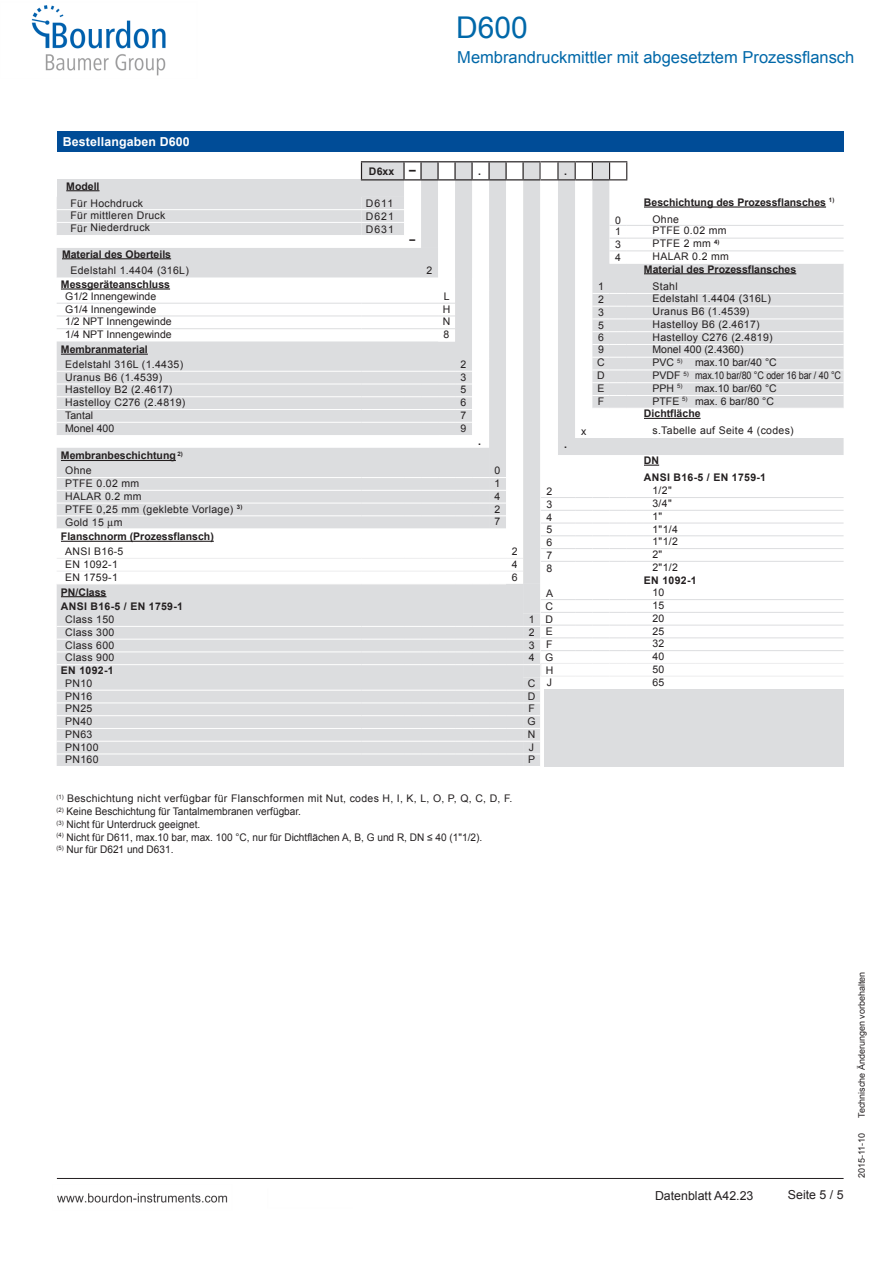
<style>
.page{position:relative;width:893px;height:1263px;background:#fff}
.page>*{position:absolute;margin:0;border:0;box-sizing:border-box;transform-origin:0 0}
.t1{font:30px "Arial";color:#0068a9}
.t2{font:16.5px "Arial";color:#0068a9}
.t3{font:12.3px "Arial";color:#231f20}
.t4{font:700 12.3px "Arial";letter-spacing:.01em;color:#fff}
.t5{font:10.5px/17px "Arial";letter-spacing:.03em;color:#231f20}
.t6{font:10.5px/12.8px "Arial";color:#231f20}
.t7{font:700 10.5px/14.7px "Arial";color:#231f20}
.t8{font:700 10.5px/14.7px "Arial";letter-spacing:.03em;color:#231f20}
.t9{font:10.5px "Arial";letter-spacing:-.01em;color:#231f20}
.t10{font:9px "Arial";color:#231f20}
.s1{font-weight:700}
.s2{font-size:12px}
.s3{font-weight:400}
</style>
<div class="page">
<img style="left:31px;top:5px;width:813px;height:1198px">
<svg style="left:57px;top:150px;width:787px;height:617px"></svg>
<p class="t4" style="left:63px;top:133px;width:128px">Bestellangaben D600</p>
<p class="t5" style="left:71px;top:178px;width:74px;text-indent:-4px"><span class="s1">Modell<br></span>Für Hochdruck</p>
<p class="t1" style="left:456px;top:8px;width:73px">D600</p>
<p class="t2" style="left:457px;top:46px;width:399px">Membrandruckmittler mit abgesetztem Prozessflansch</p>
<p class="t7" style="left:369px;top:164px;width:48px">D6xx <span class="s2">–</span></p>
<p class="t7" style="left:478px;top:164px;width:4px">.</p>
<p class="t5" style="left:366px;top:195px;width:29px">D611</p>
<p class="t7" style="left:564px;top:164px;width:4px">.</p>
<p class="t7" style="left:644px;top:195px;width:192px">Beschichtung des Prozessflansches <sup>1)</sup></p>
<p class="t5" style="left:71px;top:207px;width:96px">Für mittleren Druck</p>
<p class="t5" style="left:366px;top:208px;width:30px">D621</p>
<p class="t5" style="left:71px;top:219px;width:81px">Für Niederdruck</p>
<p class="t5" style="left:366px;top:221px;width:30px">D631</p>
<p class="t5" style="left:71px;top:246px;width:120px;line-height:16.2px;text-indent:-9px"><span class="s1">Material des Oberteils<br></span>Edelstahl 1.4404 (316L)</p>
<p class="t7" style="left:65px;top:279px;width:106px;line-height:11.9px;text-indent:-4px">Messgeräteanschluss<br><span class="s3">G1/2 Innengewinde</span></p>
<p class="t7" style="left:410px;top:233px;width:7px">–</p>
<p class="t5" style="left:427px;top:262px;width:7px">2</p>
<p class="t5" style="left:444px;top:288px;width:7px">L</p>
<p class="t6" style="left:65px;top:303px;width:93px">G1/4 Innengewinde</p>
<p class="t5" style="left:443px;top:301px;width:9px">H</p>
<p class="t6" style="left:65px;top:315px;width:108px">1/2 NPT Innengewinde</p>
<p class="t5" style="left:443px;top:313px;width:9px">N</p>
<p class="t6" style="left:65px;top:328px;width:108px">1/4 NPT Innengewinde</p>
<p class="t5" style="left:444px;top:326px;width:7px">8</p>
<p class="t5" style="left:65px;top:342px;width:120px;line-height:14.7px;text-indent:-4px"><span class="s1">Membranmaterial<br></span>Edelstahl 316L (1.4435)</p>
<p class="t5" style="left:461px;top:356px;width:7px">2</p>
<p class="t5" style="left:65px;top:369px;width:98px">Uranus B6 (1.4539)</p>
<p class="t5" style="left:461px;top:369px;width:7px">3</p>
<p class="t5" style="left:65px;top:381px;width:109px">Hastelloy B2 (2.4617)</p>
<p class="t5" style="left:461px;top:381px;width:7px">5</p>
<p class="t5" style="left:65px;top:394px;width:122px">Hastelloy C276 (2.4819)</p>
<p class="t5" style="left:461px;top:394px;width:7px">6</p>
<p class="t5" style="left:65px;top:407px;width:30px">Tantal</p>
<p class="t5" style="left:461px;top:407px;width:7px">7</p>
<p class="t6" style="left:65px;top:422px;width:51px">Monel 400</p>
<p class="t5" style="left:461px;top:420px;width:7px">9</p>
<p class="t7" style="left:65px;top:449px;width:119px;text-indent:-4px">Membranbeschichtung <sup>2)<br></sup><span class="s3">Ohne</span></p>
<p class="t7" style="left:478px;top:435px;width:4px">.</p>
<p class="t5" style="left:495px;top:462px;width:7px">0</p>
<p class="t5" style="left:65px;top:475px;width:76px">PTFE 0.02 mm</p>
<p class="t5" style="left:495px;top:475px;width:7px">1</p>
<p class="t5" style="left:65px;top:488px;width:78px">HALAR 0.2 mm</p>
<p class="t5" style="left:495px;top:488px;width:7px">4</p>
<p class="t5" style="left:65px;top:500px;width:179px">PTFE 0,25 mm (geklebte Vorlage) <sup>3)</sup></p>
<p class="t5" style="left:495px;top:500px;width:7px">2</p>
<p class="t5" style="left:65px;top:514px;width:59px">Gold 15 m</p>
<p class="t5" style="left:495px;top:513px;width:7px">7</p>
<p class="t7" style="left:65px;top:529px;width:150px;text-indent:-4px">Flanschnorm (Prozessflansch)<br><span class="s3">ANSI B16-5</span></p>
<p class="t5" style="left:512px;top:543px;width:7px">2</p>
<p class="t5" style="left:65px;top:556px;width:54px">EN 1092-1</p>
<p class="t5" style="left:512px;top:556px;width:7px">4</p>
<p class="t5" style="left:65px;top:568px;width:54px">EN 1759-1</p>
<p class="t5" style="left:512px;top:569px;width:7px">6</p>
<p class="t8" style="left:61px;top:585px;width:124px">PN/Class<br>ANSI B16-5 / EN 1759-1</p>
<p class="t5" style="left:65px;top:611px;width:51px">Class 150</p>
<p class="t5" style="left:529px;top:611px;width:7px">1</p>
<p class="t5" style="left:65px;top:624px;width:51px">Class 300</p>
<p class="t5" style="left:529px;top:624px;width:7px">2</p>
<p class="t5" style="left:65px;top:636px;width:51px">Class 600</p>
<p class="t5" style="left:529px;top:636px;width:7px">3</p>
<p class="t5" style="left:65px;top:649px;width:51px">Class 900</p>
<p class="t5" style="left:529px;top:649px;width:7px">4</p>
<p class="t7" style="left:65px;top:665px;width:50px;line-height:12.5px;text-indent:-4px">EN 1092-1<br><span class="s3">PN10</span></p>
<p class="t5" style="left:528px;top:675px;width:9px">C</p>
<p class="t5" style="left:65px;top:687px;width:29px">PN16</p>
<p class="t5" style="left:528px;top:687px;width:9px">D</p>
<p class="t5" style="left:65px;top:700px;width:29px">PN25</p>
<p class="t5" style="left:528px;top:700px;width:8px">F</p>
<p class="t5" style="left:65px;top:713px;width:29px">PN40</p>
<p class="t5" style="left:527px;top:713px;width:10px">G</p>
<p class="t5" style="left:65px;top:726px;width:29px">PN63</p>
<p class="t5" style="left:528px;top:726px;width:9px">N</p>
<p class="t5" style="left:65px;top:739px;width:35px">PN100</p>
<p class="t5" style="left:529px;top:739px;width:7px">J</p>
<p class="t5" style="left:65px;top:751px;width:35px">PN160</p>
<p class="t5" style="left:528px;top:751px;width:9px">P</p>
<p class="t5" style="left:615px;top:212px;width:7px">0</p>
<p class="t5" style="left:652px;top:211px;width:28px">Ohne</p>
<p class="t5" style="left:615px;top:223px;width:7px">1</p>
<p class="t5" style="left:652px;top:222px;width:76px">PTFE 0.02 mm</p>
<p class="t5" style="left:615px;top:236px;width:7px">3</p>
<p class="t5" style="left:652px;top:235px;width:69px">PTFE 2 mm <sup>4)</sup></p>
<p class="t5" style="left:615px;top:249px;width:7px">4</p>
<p class="t7" style="left:644px;top:250px;width:154px;line-height:12.8px;text-indent:9px"><span class="s3">HALAR 0.2 mm<br></span>Material des Prozessflansches</p>
<p class="t5" style="left:598px;top:278px;width:7px">1</p>
<p class="t5" style="left:652px;top:278px;width:27px">Stahl</p>
<p class="t5" style="left:598px;top:291px;width:7px">2</p>
<p class="t5" style="left:652px;top:290px;width:120px">Edelstahl 1.4404 (316L)</p>
<p class="t5" style="left:598px;top:304px;width:7px">3</p>
<p class="t5" style="left:652px;top:303px;width:98px">Uranus B6 (1.4539)</p>
<p class="t5" style="left:598px;top:317px;width:7px">5</p>
<p class="t5" style="left:652px;top:316px;width:109px">Hastelloy B6 (2.4617)</p>
<p class="t5" style="left:598px;top:329px;width:7px">6</p>
<p class="t5" style="left:652px;top:329px;width:122px">Hastelloy C276 (2.4819)</p>
<p class="t5" style="left:598px;top:341px;width:7px">9</p>
<p class="t6" style="left:652px;top:343px;width:93px">Monel 400 (2.4360)</p>
<p class="t5" style="left:597px;top:354px;width:9px">C</p>
<p class="t6" style="left:652px;top:356px;width:126px">PVC <sup>5)</sup> max.10 bar/40 °C</p>
<p class="t5" style="left:597px;top:367px;width:9px">D</p>
<p class="t9" style="left:652px;top:368px;width:190px">PVDF <sup>5)</sup> max.10 bar/80 °C oder 16 bar / 40 °C</p>
<p class="t5" style="left:597px;top:380px;width:9px">E</p>
<p class="t6" style="left:652px;top:382px;width:126px">PPH <sup>5)</sup> max.10 bar/60 °C</p>
<p class="t5" style="left:598px;top:392px;width:8px">F</p>
<p class="t6" style="left:644px;top:395px;width:131px;text-indent:9px">PTFE <sup>5)</sup> max. 6 bar/80 °C<br><span class="s1">Dichtfläche</span></p>
<p class="t7" style="left:564px;top:437px;width:4px">.</p>
<p class="t5" style="left:581px;top:423px;width:7px">x</p>
<p class="t5" style="left:652px;top:422px;width:143px">s.Tabelle auf Seite 4 (codes)</p>
<p class="t8" style="left:644px;top:452px;width:124px;line-height:17px">DN<br>ANSI B16-5 / EN 1759-1</p>
<p class="t5" style="left:546px;top:483px;width:7px">2</p>
<p class="t5" style="left:652px;top:482px;width:21px">1/2"</p>
<p class="t5" style="left:546px;top:496px;width:7px">3</p>
<p class="t5" style="left:652px;top:495px;width:21px">3/4"</p>
<p class="t5" style="left:546px;top:508px;width:7px">4</p>
<p class="t5" style="left:652px;top:508px;width:11px">1"</p>
<p class="t5" style="left:546px;top:521px;width:7px">5</p>
<p class="t5" style="left:652px;top:520px;width:27px">1"1/4</p>
<p class="t5" style="left:546px;top:534px;width:7px">6</p>
<p class="t5" style="left:652px;top:533px;width:27px">1"1/2</p>
<p class="t5" style="left:546px;top:547px;width:7px">7</p>
<p class="t5" style="left:652px;top:546px;width:11px">2"</p>
<p class="t5" style="left:546px;top:560px;width:7px">8</p>
<p class="t7" style="left:644px;top:561px;width:54px;line-height:12.6px;text-indent:9px"><span class="s3">2"1/2<br></span>EN 1092-1</p>
<p class="t5" style="left:546px;top:585px;width:9px">A</p>
<p class="t5" style="left:652px;top:584px;width:13px">10</p>
<p class="t5" style="left:546px;top:598px;width:9px">C</p>
<p class="t5" style="left:652px;top:597px;width:13px">15</p>
<p class="t5" style="left:546px;top:610px;width:9px">D</p>
<p class="t5" style="left:652px;top:610px;width:13px">20</p>
<p class="t5" style="left:546px;top:623px;width:9px">E</p>
<p class="t5" style="left:652px;top:622px;width:13px">25</p>
<p class="t5" style="left:546px;top:636px;width:8px">F</p>
<p class="t5" style="left:652px;top:635px;width:13px">32</p>
<p class="t5" style="left:545px;top:649px;width:10px">G</p>
<p class="t5" style="left:652px;top:648px;width:13px">40</p>
<p class="t5" style="left:546px;top:662px;width:9px">H</p>
<p class="t5" style="left:652px;top:661px;width:13px">50</p>
<p class="t5" style="left:547px;top:674px;width:7px">J</p>
<p class="t5" style="left:652px;top:674px;width:13px">65</p>
<p class="t6" style="left:57px;top:792px;width:457px"><sup>(1)</sup> Beschichtung nicht verfügbar für Flanschformen mit Nut, codes H, I, K, L, O, P, Q, C, D, F. <sup>(2)</sup> Keine Beschichtung für Tantalmembranen verfügbar.<br><sup>(3)</sup> Nicht für Unterdruck geeignet.<br><sup>(4)</sup> Nicht für D611, max.10 bar, max. 100 °C, nur für Dichtflächen A, B, G und R, DN ≤ 40 (1"1/2).<br><sup>(5)</sup> Nur für D621 und D631.</p>
<p class="t3" style="left:655px;top:1187px;width:100px">Datenblatt A42.23</p>
<p class="t3" style="left:788px;top:1187px;width:57px">Seite 5 / 5</p>
<p class="t10" style="left:856px;top:1118px;width:148px;rotate:-90deg">Technische Änderungen vorbehalten</p>
<p class="t10" style="left:856px;top:1178px;width:47px;rotate:-90deg">2015-11-10</p>
</div>
